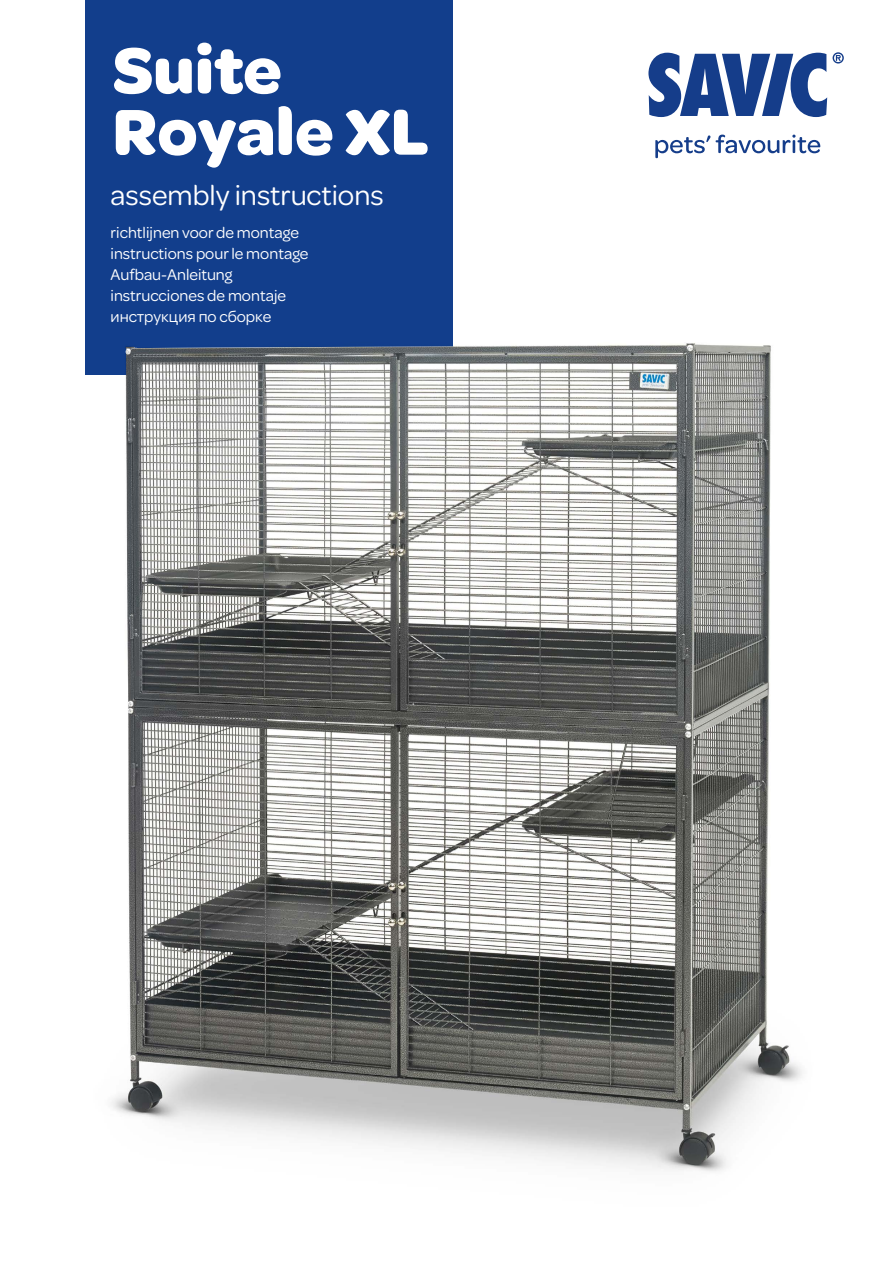
<style>
.page{position:relative;width:893px;height:1263px;background:#fff}
.page>*{position:absolute;margin:0;border:0;box-sizing:border-box;transform-origin:0 0}
.t1{font:700 69px/61.5px "Omnes";color:#fff}
.t2{font:29.7px "Omnes";color:#fff}
.t3{font:16.5px/21px "Omnes";color:#fff}
.t4{font:16.5px "Omnes Cyrillic";color:#fff}
</style>
<div class="page">
<div style="left:85px;top:0;width:368px;height:374px;background:#123e8c"></div>
<svg style="left:833px;top:52px;width:11px;height:12px"></svg>
<svg style="left:648px;top:53px;width:179px;height:64px"></svg>
<svg style="left:655px;top:135px;width:55px;height:23px"></svg>
<svg style="left:716px;top:135px;width:104px;height:18px"></svg>
<img style="left:125px;top:343px;width:664px;height:822px">
<h1 class="t1" style="left:113px;top:35px;width:317px">Suite<br>Royale XL</h1>
<h2 class="t2" style="left:111px;top:175px;width:275px">assembly instructions</h2>
<p class="t3" style="left:111px;top:221px;width:199px">richtlijnen voor de montage instructions pour le montage<br>Aufbau-Anleitung instrucciones de montaje</p>
<p class="t4" style="left:111px;top:308px;width:162px">инструкция по сборке</p>
</div>
